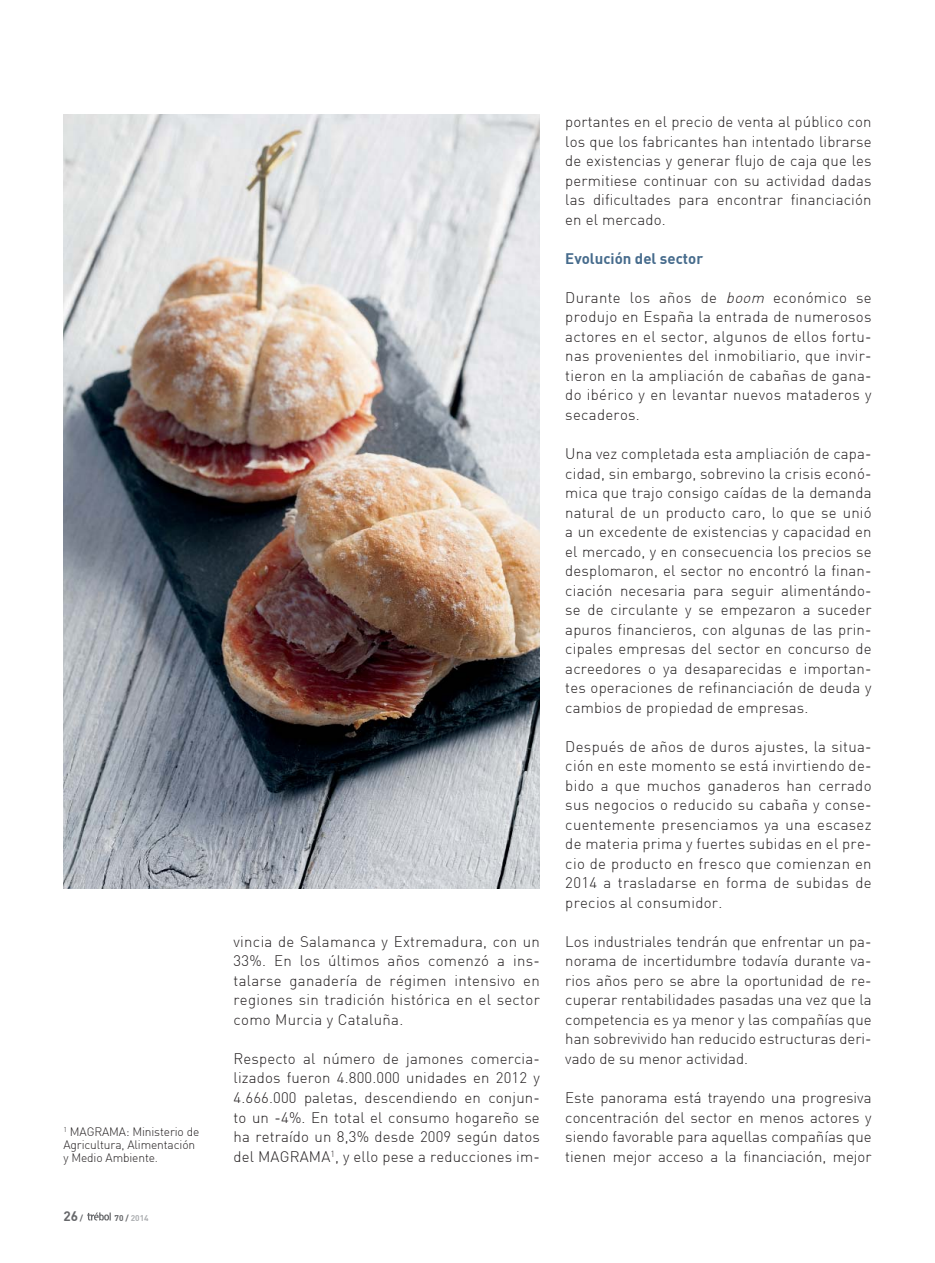
<style>
.page{position:relative;width:935px;height:1263px;background:#fff}
.page>*{position:absolute;margin:0;border:0;box-sizing:border-box;transform-origin:0 0}
.t1{font:300 15px/19.5px "DIN";letter-spacing:.01em;color:#231f20;text-align:justify}
.t2{font:700 15px "DIN";color:#466b8c}
.t3{font:700 13.5px "DIN";color:#67686b}
.t4{font:300 12px/13.2px "DIN";letter-spacing:-.01em;color:#231f20}
.t5{font:700 8.25px "DIN";color:#aeb0b3}
.s1{font-size:8.25px}
.s2{color:#67686b}
.s3{font-style:italic}
</style>
<div class="page">
<svg style="left:87px;top:1212px;width:24px;height:8px"></svg>
<img style="left:63px;top:114px;width:477px;height:774px">
<p class="t4" style="left:63px;top:1124px;width:137px"><sup>1</sup> MAGRAMA: Ministerio de<br>Agricultura, Alimentación y Medio Ambiente.</p>
<p class="t3" style="left:63px;top:1206px;width:21px">26 <span class="s1">/</span></p>
<p class="t5" style="left:115px;top:1211px;width:36px"><span class="s2">70 /</span> 2014</p>
<p class="t1" style="left:233px;top:931px;width:308px">vincia de Salamanca y Extremadura, con un 33%. En los últimos años comenzó a ins&shy;talarse ganadería de régimen intensivo en regiones sin tradición histórica en el sector como Murcia y Cataluña.</p>
<p class="t1" style="left:233px;top:1048px;width:308px">Respecto al número de jamones comercia&shy;lizados fueron 4.800.000 unidades en 2012 y 4.666.000 paletas, descendiendo en conjun&shy;to un -4%. En total el consumo hogareño se ha retraído un 8,3% desde 2009 según datos del MAGRAMA<sup>1</sup>, y ello pese a reducciones im-</p>
<p class="t1" style="left:565px;top:112px;width:308px">portantes en el precio de venta al público con los que los fabricantes han intentado librarse de existencias y generar flujo de caja que les permitiese continuar con su actividad dadas las dificultades para encontrar financiación en el mercado.</p>
<p class="t2" style="left:565px;top:249px;width:139px">Evolución del sector</p>
<p class="t1" style="left:565px;top:288px;width:308px">Durante los años de <span class="s3">boom</span> económico se produjo en España la entrada de numerosos actores en el sector, algunos de ellos fortu&shy;nas provenientes del inmobiliario, que invir&shy;tieron en la ampliación de cabañas de gana&shy;do ibérico y en levantar nuevos mataderos y secaderos.</p>
<p class="t1" style="left:565px;top:444px;width:308px">Una vez completada esta ampliación de capa&shy;cidad, sin embargo, sobrevino la crisis econó&shy;mica que trajo consigo caídas de la demanda natural de un producto caro, lo que se unió a un excedente de existencias y capacidad en el mercado, y en consecuencia los precios se desplomaron, el sector no encontró la finan&shy;ciación necesaria para seguir alimentándo&shy;se de circulante y se empezaron a suceder apuros financieros, con algunas de las prin&shy;cipales empresas del sector en concurso de acreedores o ya desaparecidas e importan&shy;tes operaciones de refinanciación de deuda y cambios de propiedad de empresas.</p>
<p class="t1" style="left:565px;top:736px;width:308px">Después de años de duros ajustes, la situa&shy;ción en este momento se está invirtiendo de&shy;bido a que muchos ganaderos han cerrado sus negocios o reducido su cabaña y conse&shy;cuentemente presenciamos ya una escasez de materia prima y fuertes subidas en el pre&shy;cio de producto en fresco que comienzan en 2014 a trasladarse en forma de subidas de precios al consumidor.</p>
<p class="t1" style="left:565px;top:931px;width:308px">Los industriales tendrán que enfrentar un pa&shy;norama de incertidumbre todavía durante va&shy;rios años pero se abre la oportunidad de re&shy;cuperar rentabilidades pasadas una vez que la competencia es ya menor y las compañías que han sobrevivido han reducido estructuras deri&shy;vado de su menor actividad.</p>
<p class="t1" style="left:565px;top:1087px;width:308px">Este panorama está trayendo una progresiva concentración del sector en menos actores y siendo favorable para aquellas compañías que tienen mejor acceso a la financiación, mejor</p>
</div>
